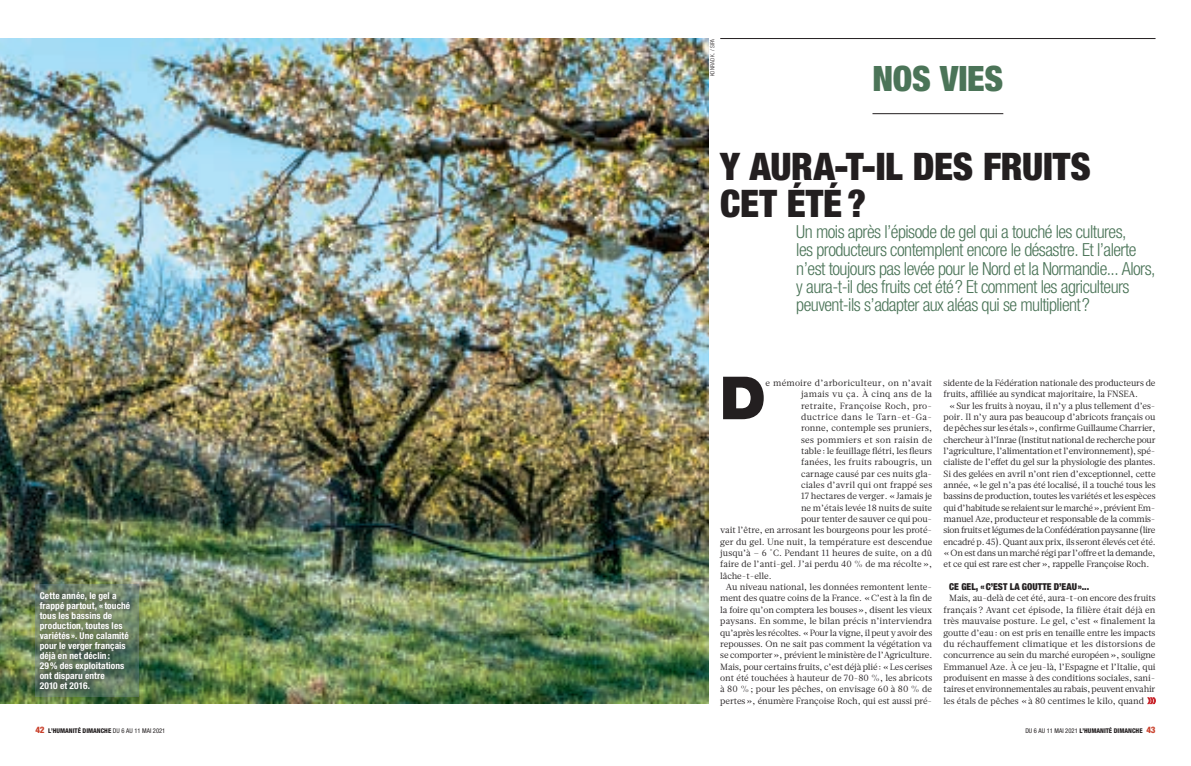
<style>
.page{position:relative;width:1191px;height:766px;background:#fff}
.page>*{position:absolute;margin:0;border:0;box-sizing:border-box;transform-origin:0 0}
.t1{font:900 59.5px "Helvetica Neue LT Std";color:#231f20}
.t2{font:900 condensed 38px/37px "Helvetica Neue LT Std";letter-spacing:-.005em;color:#231f20}
.t3{font:900 condensed 35px "Helvetica Neue LT Std";letter-spacing:-.01em;color:#4b7458}
.t4{font:300 condensed 18px/18px "Helvetica Neue LT Std";letter-spacing:-.03em;color:#4b7458}
.t5{font:900 condensed 9.5px "Helvetica Neue LT Std";color:#231f20}
.t6{font:700 condensed 9.4px/10px "Helvetica Neue LT Std";letter-spacing:.01em;color:#fff}
.t7{font:9px/11.3px "Glosa";letter-spacing:-.005em;color:#231f20;text-align:justify}
.t8{font:9px "Glosa";letter-spacing:.025em;color:#231f20}
.t9{font:9px "Glosa";letter-spacing:.035em;color:#231f20}
.t10{font:9px "Glosa";letter-spacing:.015em;color:#231f20}
.t11{font:9px "Glosa";letter-spacing:.045em;color:#231f20}
.t12{font:700 expanded 7px "Trade Gothic LT Std";color:#c8242b}
.t13{font:800 condensed 6.5px "Helvetica Neue LT Std";color:#231f20}
.t14{font:300 condensed 5.8px "Helvetica Neue LT Std";color:#231f20}
.s1{font-size:9px;color:#c9402b}
.s2{font-weight:400}
</style>
<div class="page">
<hr style="left:720px;top:38px;width:435px;height:1px;background:#231f20">
<hr style="left:872px;top:113px;width:131px;height:1px;background:#231f20">
<img style="left:0;top:39px;width:709px;height:664px">
<svg style="left:1147px;top:697px;width:8px;height:6px"></svg>
<svg style="left:35px;top:583px;width:104px;height:113px"></svg>
<div style="left:34px;top:586px;width:102px;height:109px;background:#231f20;opacity:.93"></div>
<p class="t14" style="left:709px;top:76px;width:39px;rotate:-90deg">KONRAD K. / SIPA</p>
<h3 class="t3" style="left:872px;top:57px;width:132px">NOS VIES</h3>
<p class="t6" style="left:40px;top:590px;width:92px">Cette année, le gel a frappé partout, « touché tous les bassins de production, toutes les variétés ». Une calamité pour le verger français déjà en net déclin:<br>29% des exploitations ont disparu entre<br>2010 et 2016.</p>
<h2 class="t2" style="left:720px;top:147px;width:372px">Y AURA-T-IL DES FRUITS<br>CET ÉTÉ?</h2>
<p class="t4" style="left:796px;top:223px;width:361px">Un mois après l’épisode de gel qui a touché les cultures,<br>les producteurs contemplent encore le désastre. Et l’alerte n’est toujours pas levée pour le Nord et la Normandie... Alors, y aura-t-il des fruits cet été? Et comment les agriculteurs peuvent-ils s’adapter aux aléas qui se multiplient?</p>
<h1 class="t1" style="left:719px;top:362px;width:48px">D</h1>
<p class="t8" style="left:765px;top:376px;width:168px">e mémoire d’arboriculteur, on n’avait</p>
<p class="t9" style="left:801px;top:388px;width:133px">jamais vu ça. À cinq ans de la</p>
<p class="t8" style="left:801px;top:399px;width:133px">retraite, Françoise Roch, pro-</p>
<p class="t11" style="left:801px;top:410px;width:133px">ductrice dans le Tarn-et-Ga-</p>
<p class="t7" style="left:801px;top:422px;width:133px">ronne, contemple ses pruniers,</p>
<p class="t9" style="left:801px;top:433px;width:133px">ses pommiers et son raisin de</p>
<p class="t7" style="left:801px;top:445px;width:133px">table: le feuillage flétri, les fleurs</p>
<p class="t8" style="left:801px;top:456px;width:133px">fanées, les fruits rabougris, un</p>
<p class="t7" style="left:801px;top:468px;width:133px">carnage causé par ces nuits gla-</p>
<p class="t10" style="left:801px;top:479px;width:133px">ciales d’avril qui ont frappé ses</p>
<p class="t7" style="left:801px;top:490px;width:133px">17 hectares de verger. «Jamais je</p>
<p class="t7" style="left:801px;top:502px;width:133px">ne m’étais levée 18 nuits de suite</p>
<p class="t7" style="left:801px;top:513px;width:133px">pour tenter de sauver ce qui pou-</p>
<p class="t7" style="left:720px;top:524px;width:213px">vait l’être, en arrosant les bourgeons pour les proté-</p>
<p class="t7" style="left:720px;top:536px;width:213px">ger du gel. Une nuit, la température est descendue</p>
<p class="t7" style="left:720px;top:547px;width:213px">jusqu’à – 6 °C. Pendant 11 heures de suite, on a dû</p>
<p class="t7" style="left:720px;top:558px;width:213px">faire de l’anti-gel. J’ai perdu 40 % de ma récolte»,</p>
<p class="t7" style="left:720px;top:570px;width:53px">lâche-t-elle.</p>
<p class="t7" style="left:726px;top:581px;width:208px">Au niveau national, les données remontent lente-</p>
<p class="t7" style="left:720px;top:592px;width:213px">ment des quatre coins de la France. «C’est à la fin de</p>
<p class="t7" style="left:720px;top:604px;width:213px">la foire qu’on comptera les bouses», disent les vieux</p>
<p class="t7" style="left:720px;top:615px;width:213px">paysans. En somme, le bilan précis n’interviendra</p>
<p class="t7" style="left:720px;top:626px;width:213px">qu’après les récoltes. «Pour la vigne, il peut y avoir des</p>
<p class="t7" style="left:720px;top:638px;width:213px">repousses. On ne sait pas comment la végétation va</p>
<p class="t7" style="left:720px;top:649px;width:213px">se comporter», prévient le ministère de l’Agriculture.</p>
<p class="t7" style="left:720px;top:660px;width:213px">Mais, pour certains fruits, c’est déjà plié: «Les cerises</p>
<p class="t7" style="left:720px;top:672px;width:213px">ont été touchées à hauteur de 70-80 %, les abricots</p>
<p class="t7" style="left:720px;top:683px;width:213px">à 80 %; pour les pêches, on envisage 60 à 80 % de</p>
<p class="t7" style="left:720px;top:694px;width:213px">pertes», énumère Françoise Roch, qui est aussi pré-</p>
<p class="t7" style="left:943px;top:377px;width:213px">sidente de la Fédération nationale des producteurs de fruits, affiliée au syndicat majoritaire, la FNSEA.</p>
<p class="t7" style="left:943px;top:400px;width:213px;text-indent:6px">«Sur les fruits à noyau, il n’y a plus tellement d’es&shy;poir. Il n’y aura pas beaucoup d’abricots français ou de pêches sur les étals», confirme Guillaume Charrier, chercheur à l’Inrae (Institut national de recherche pour l’agriculture, l’alimentation et l’environnement), spé&shy;cialiste de l’effet du gel sur la physiologie des plantes.<br>Si des gelées en avril n’ont rien d’exceptionnel, cette année, «le gel n’a pas été localisé, il a touché tous les bassins de production, toutes les variétés et les espèces qui d’habitude se relaient sur le marché», prévient Em&shy;manuel Aze, producteur et responsable de la commis&shy;sion fruits et légumes de la Confédération paysanne (lire encadré p. 45). Quant aux prix, ils seront élevés cet été. «On est dans un marché régi par l’offre et la demande, et ce qui est rare est cher», rappelle Françoise Roch.</p>
<p class="t5" style="left:949px;top:580px;width:141px">CE GEL, «C’EST LA GOUTTE D’EAU»...</p>
<p class="t7" style="left:943px;top:592px;width:213px;text-indent:6px">Mais, au-delà de cet été, aura-t-on encore des fruits français ? Avant cet épisode, la filière était déjà en très mauvaise posture. Le gel, c’est «finalement la goutte d’eau: on est pris en tenaille entre les impacts du réchauffement climatique et les distorsions de concurrence au sein du marché européen», souligne Emmanuel Aze. À ce jeu-là, l’Espagne et l’Italie, qui produisent en masse à des conditions sociales, sani&shy;taires et environnementales au rabais, peuvent envahir les étals de pêches «à 80 centimes le kilo, quand</p>
<p class="t12" style="left:1148px;top:695px;width:9px">)))</p>
<p class="t13" style="left:35px;top:726px;width:131px"><span class="s1">42</span> L’HUMANITÉ DIMANCHE <span class="s2">DU 6 AU 11 MAI 2021</span></p>
<p class="t13" style="left:1025px;top:726px;width:132px"><span class="s2">DU 6 AU 11 MAI 2021</span> L’HUMANITÉ DIMANCHE <span class="s1">43</span></p>
</div>
